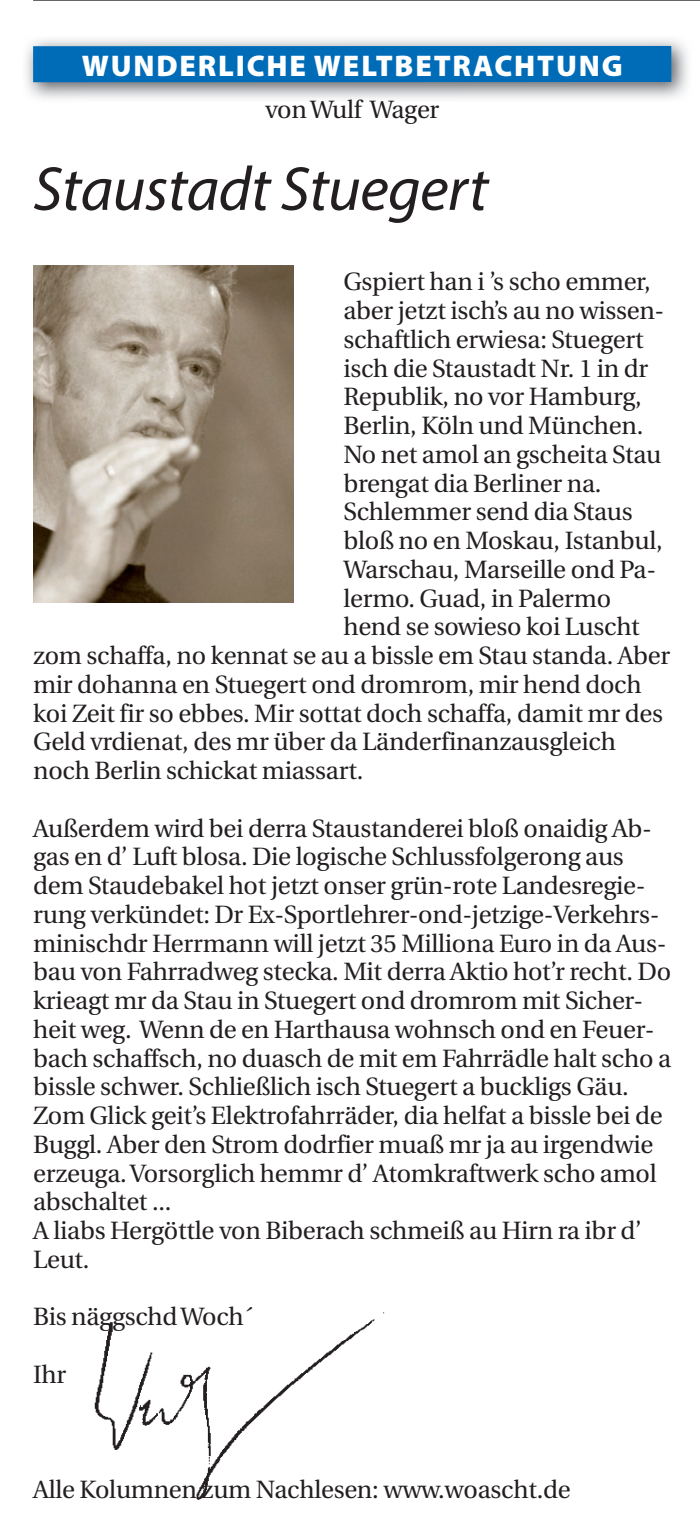
<style>
.page{position:relative;width:700px;height:1530px;background:#fff}
.page>*{position:absolute;margin:0;border:0;box-sizing:border-box;transform-origin:0 0}
.t1{font:italic 62.5px "Myriad Pro";letter-spacing:-.01em;color:#231f20}
.t2{font:900 30px "Myriad Pro";letter-spacing:.06em;color:#fff}
.t3{font:25px/28.8px "Utopia";letter-spacing:-.01em;color:#231f20}
</style>
<div class="page">
<img style="left:26px;top:39px;width:662px;height:60px">
<div style="left:33px;top:46px;width:638px;height:36px;background:#006cb7"></div>
<hr style="left:33px;top:0;width:667px;height:1px;background:#231f20">
<img style="left:33px;top:266px;width:261px;height:337px">
<img style="left:94px;top:1312px;width:291px;height:188px">
<p class="t2" style="left:82px;top:46px;width:542px">WUNDERLICHE WELTBETRACHTUNG</p>
<p class="t3" style="left:265px;top:96px;width:176px">von Wulf Wager</p>
<h1 class="t1" style="left:33px;top:150px;width:456px">Staustadt Stuegert</h1>
<p class="t3" style="left:343px;top:268px;width:309px">Gspiert han i ’s scho emmer,</p>
<p class="t3" style="left:343px;top:297px;width:322px">aber jetzt isch’s au no wissen-</p>
<p class="t3" style="left:343px;top:326px;width:302px">schaftlich erwiesa: Stuegert</p>
<p class="t3" style="left:343px;top:354px;width:306px">isch die Staustadt Nr. 1 in dr</p>
<p class="t3" style="left:343px;top:383px;width:300px">Republik, no vor Hamburg,</p>
<p class="t3" style="left:343px;top:412px;width:301px">Berlin, Köln und München.</p>
<p class="t3" style="left:343px;top:441px;width:319px">No net amol an gscheita Stau</p>
<p class="t3" style="left:343px;top:469px;width:259px">brengat dia Berliner na.</p>
<p class="t3" style="left:343px;top:498px;width:291px">Schlemmer send dia Staus</p>
<p class="t3" style="left:343px;top:527px;width:321px">bloß no en Moskau, Istanbul,</p>
<p class="t3" style="left:343px;top:556px;width:314px">Warschau, Marseille ond Pa-</p>
<p class="t3" style="left:343px;top:584px;width:269px">lermo. Guad, in Palermo</p>
<p class="t3" style="left:343px;top:613px;width:298px">hend se sowieso koi Luscht</p>
<p class="t3" style="left:33px;top:642px;width:638px">zom schaffa, no kennat se au a bissle em Stau standa. Aber</p>
<p class="t3" style="left:33px;top:671px;width:610px">mir dohanna en Stuegert ond dromrom, mir hend doch</p>
<p class="t3" style="left:33px;top:699px;width:631px">koi Zeit fir so ebbes. Mir sottat doch schaffa, damit mr des</p>
<p class="t3" style="left:33px;top:728px;width:584px">Geld vrdienat, des mr über da Länderfinanzausgleich</p>
<p class="t3" style="left:33px;top:757px;width:332px">noch Berlin schickat miassart.</p>
<p class="t3" style="left:33px;top:814px;width:639px">Außerdem wird bei derra Staustanderei bloß onaidig Ab&shy;gas en d’ Luft blosa. Die logische Schlussfolgerong aus dem Staudebakel hot jetzt onser grün-rote Landesregie&shy;rung verkündet: Dr Ex-Sportlehrer-ond-jetzige-Verkehrs&shy;minischdr Herrmann will jetzt 35 Milliona Euro in da Aus&shy;bau von Fahrradweg stecka. Mit derra Aktio hot’r recht. Do krieagt mr da Stau in Stuegert ond dromrom mit Sicher&shy;heit weg. Wenn de en Harthausa wohnsch ond en Feuer&shy;bach schaffsch, no duasch de mit em Fahrrädle halt scho a bissle schwer. Schließlich isch Stuegert a buckligs Gäu.<br>Zom Glick geit’s Elektrofahrräder, dia helfat a bissle bei de Buggl. Aber den Strom dodrfier muaß mr ja au irgendwie erzeuga. Vorsorglich hemmr d’ Atomkraftwerk scho amol abschaltet ...<br>A liabs Hergöttle von Biberach schmeiß au Hirn ra ibr d’ Leut.</p>
<p class="t3" style="left:33px;top:1303px;width:222px">Bis näggschd Woch´</p>
<p class="t3" style="left:33px;top:1361px;width:34px">Ihr</p>
<p class="t3" style="left:33px;top:1476px;width:539px">Alle Kolumnen zum Nachlesen: www.woascht.de</p>
</div>
